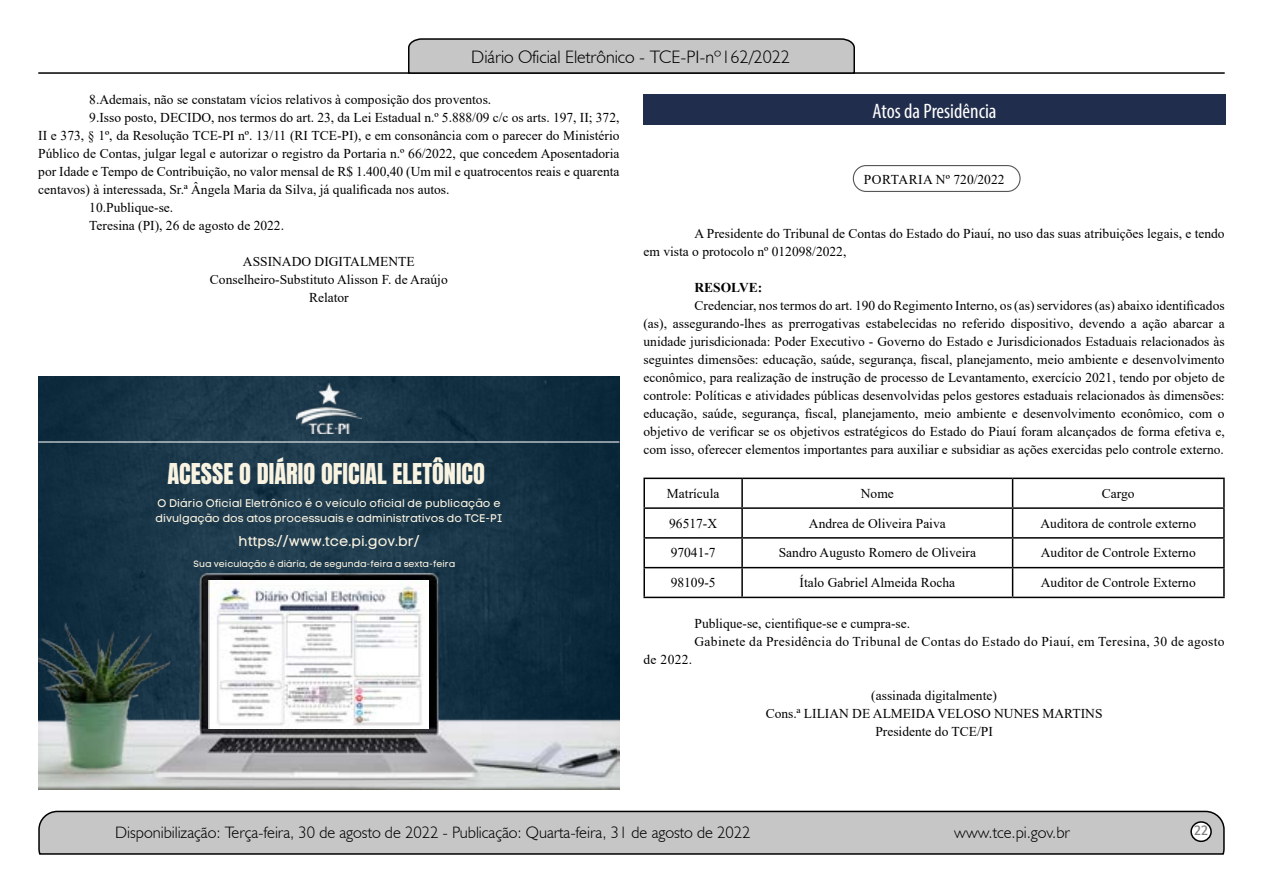
<style>
.page{position:relative;width:1263px;height:893px;background:#fff}
.page>*{position:absolute;margin:0;border:0;box-sizing:border-box;transform-origin:0 0}
.t1{font:24.45px "Anton";color:#f9f3e1}
.t2{font:condensed 21px "Myriad Pro";color:#fff}
.t3{font:300 18px "Humanist 521 BT";color:#000}
.t4{font:300 16.5px "Humanist 521 BT";color:#000}
.t5{font:15px "Estrangelo Edessa";color:#808080}
.t6{font:14.1px "Code Pro Normal LC";color:#f9f3e1}
.t7{font:13.5px/18px "Times New Roman";color:#000;text-align:center}
.t8{font:13.5px/18px "Times New Roman";letter-spacing:.025em;color:#000}
.t9{font:700 13.5px "Times New Roman";color:#000}
.t10{font:11.1px/15.3px "Code Pro Normal LC";color:#f9f3e1}
.t11{font:9.15px "Code Pro Normal LC";color:#f9f3e1}
</style>
<div class="page">
<svg style="left:38px;top:810px;width:1187px;height:45px"></svg>
<div style="left:1191px;top:822px;width:20px;height:19px;background:#fff;border-radius:50%"></div>
<div style="left:1190px;top:821px;width:22px;height:21px;border:2px solid #000;border-radius:50%"></div>
<hr style="left:38px;top:72px;width:1187px;height:2px;background:#000">
<svg style="left:407px;top:38px;width:449px;height:36px"></svg>
<div style="left:643px;top:94px;width:583px;height:31px;background:#212d4c"></div>
<img style="left:38px;top:376px;width:581px;height:197px">
<img style="left:38px;top:573px;width:581px;height:216px">
<img style="left:208px;top:580px;width:220px;height:148px">
<hr style="left:39px;top:441px;width:580px;height:1px;background:#fff">
<img style="left:296px;top:384px;width:66px;height:49px">
<hr style="left:643px;top:478px;width:99px;height:1px;background:#000">
<hr style="left:643px;top:479px;width:2px;height:28px;background:#000">
<hr style="left:742px;top:478px;width:270px;height:1px;background:#000">
<hr style="left:741px;top:479px;width:2px;height:28px;background:#000">
<hr style="left:1012px;top:478px;width:213px;height:1px;background:#000">
<hr style="left:1223px;top:479px;width:2px;height:28px;background:#000">
<hr style="left:643px;top:507px;width:99px;height:2px;background:#000">
<hr style="left:643px;top:509px;width:2px;height:28px;background:#000">
<hr style="left:742px;top:507px;width:270px;height:2px;background:#000">
<hr style="left:741px;top:509px;width:2px;height:28px;background:#000">
<hr style="left:1012px;top:507px;width:213px;height:2px;background:#000">
<hr style="left:1223px;top:509px;width:2px;height:28px;background:#000">
<hr style="left:643px;top:537px;width:99px;height:2px;background:#000">
<hr style="left:643px;top:539px;width:2px;height:28px;background:#000">
<hr style="left:742px;top:537px;width:270px;height:2px;background:#000">
<hr style="left:741px;top:539px;width:2px;height:28px;background:#000">
<hr style="left:1012px;top:537px;width:213px;height:2px;background:#000">
<hr style="left:1223px;top:539px;width:2px;height:28px;background:#000">
<hr style="left:643px;top:567px;width:99px;height:1px;background:#000">
<hr style="left:643px;top:568px;width:2px;height:29px;background:#000">
<hr style="left:742px;top:567px;width:270px;height:1px;background:#000">
<hr style="left:741px;top:568px;width:2px;height:29px;background:#000">
<hr style="left:1012px;top:567px;width:213px;height:1px;background:#000">
<svg style="left:1012px;top:479px;width:1px;height:118px"></svg>
<hr style="left:1223px;top:568px;width:2px;height:29px;background:#000">
<hr style="left:643px;top:597px;width:99px;height:1px;background:#000">
<hr style="left:742px;top:597px;width:270px;height:1px;background:#000">
<hr style="left:1012px;top:597px;width:213px;height:1px;background:#000">
<div style="left:853px;top:165px;width:167px;height:27px;border:1px solid #575756;border-radius:13px"></div>
<h3 class="t3" style="left:471px;top:46px;width:320px">Diário Oficial Eletrônico - TCE-PI-nº162/2022</h3>
<p class="t7" style="left:89px;top:90px;width:403px">8.Ademais, não se constatam vícios relativos à composição dos proventos.</p>
<p class="t7" style="left:89px;top:108px;width:532px">9.Isso posto, DECIDO, nos termos do art. 23, da Lei Estadual n.º 5.888/09 c/c os arts. 197, II; 372,</p>
<p class="t7" style="left:38px;top:126px;width:583px">II e 373, § 1º, da Resolução TCE-PI nº. 13/11 (RI TCE-PI), e em consonância com o parecer do Ministério</p>
<p class="t7" style="left:38px;top:144px;width:583px">Público de Contas, julgar legal e autorizar o registro da Portaria n.º 66/2022, que concedem Aposentadoria</p>
<p class="t7" style="left:38px;top:162px;width:583px">por Idade e Tempo de Contribuição, no valor mensal de R$ 1.400,40 (Um mil e quatrocentos reais e quarenta</p>
<p class="t7" style="left:38px;top:180px;width:413px">centavos) à interessada, Sr.ª Ângela Maria da Silva, já qualificada nos autos.</p>
<p class="t7" style="left:89px;top:198px;width:85px">10.Publique-se.</p>
<p class="t7" style="left:89px;top:216px;width:196px">Teresina (PI), 26 de agosto de 2022.</p>
<p class="t7" style="left:210px;top:252px;width:239px">ASSINADO DIGITALMENTE<br>Conselheiro-Substituto Alisson F. de Araújo<br>Relator</p>
<h2 class="t2" style="left:873px;top:98px;width:125px">Atos da Presidência</h2>
<p class="t7" style="left:864px;top:170px;width:142px">PORTARIA Nº 720/2022</p>
<p class="t7" style="left:643px;top:224px;width:583px;text-align:left;text-indent:51px">A Presidente do Tribunal de Contas do Estado do Piauí, no uso das suas atribuições legais, e tendo em vista o protocolo nº 012098/2022,</p>
<p class="t9" style="left:694px;top:277px;width:69px">RESOLVE:</p>
<p class="t7" style="left:643px;top:296px;width:583px;text-align:justify;text-indent:51px">Credenciar, nos termos do art. 190 do Regimento Interno, os (as) servidores (as) abaixo identificados (as), assegurando-lhes as prerrogativas estabelecidas no referido dispositivo, devendo a ação abarcar a unidade jurisdicionada: Poder Executivo - Governo do Estado e Jurisdicionados Estaduais relacionados às seguintes dimensões: educação, saúde, segurança, fiscal, planejamento, meio ambiente e desenvolvimento econômico, para realização de instrução de processo de Levantamento, exercício 2021, tendo por objeto de controle: Políticas e atividades públicas desenvolvidas pelos gestores estaduais relacionados às dimensões: educação, saúde, segurança, fiscal, planejamento, meio ambiente e desenvolvimento econômico, com o objetivo de verificar se os objetivos estratégicos do Estado do Piauí foram alcançados de forma efetiva e, com isso, oferecer elementos importantes para auxiliar e subsidiar as ações exercidas pelo controle externo.</p>
<p class="t7" style="left:667px;top:484px;width:54px">Matrícula</p>
<p class="t7" style="left:861px;top:484px;width:34px">Nome</p>
<p class="t7" style="left:1102px;top:484px;width:34px">Cargo</p>
<p class="t7" style="left:669px;top:514px;width:49px">96517-X</p>
<p class="t7" style="left:809px;top:514px;width:138px">Andrea de Oliveira Paiva</p>
<p class="t7" style="left:1040px;top:514px;width:157px">Auditora de controle externo</p>
<p class="t7" style="left:671px;top:543px;width:46px">97041-7</p>
<p class="t7" style="left:779px;top:543px;width:199px">Sandro Augusto Romero de Oliveira</p>
<p class="t7" style="left:1041px;top:543px;width:156px">Auditor de Controle Externo</p>
<p class="t7" style="left:671px;top:573px;width:46px">98109-5</p>
<p class="t7" style="left:799px;top:573px;width:157px">Ítalo Gabriel Almeida Rocha</p>
<p class="t7" style="left:1041px;top:573px;width:156px">Auditor de Controle Externo</p>
<p class="t8" style="left:694px;top:614px;width:532px">Publique-se, cientifique-se e cumpra-se.<br>Gabinete da Presidência do Tribunal de Contas do Estado do Piauí, em Teresina, 30 de agosto</p>
<p class="t7" style="left:643px;top:650px;width:50px">de 2022.</p>
<p class="t7" style="left:766px;top:686px;width:338px">(assinada digitalmente)<br>Cons.ª LILIAN DE ALMEIDA VELOSO NUNES MARTINS<br>Presidente do TCE/PI</p>
<h1 class="t1" style="left:167px;top:461px;width:319px">ACESSE O DIÁRIO OFICIAL ELETÔNICO</h1>
<p class="t10" style="left:156px;top:496px;width:349px">O Diário Oficial Eletrônico é o veículo oficial de publicação e divulgação dos atos processuais e administrativos do TCE-PI</p>
<p class="t11" style="left:194px;top:558px;width:263px">Sua veiculação é diária, de segunda-feira a sexta-feira</p>
<p class="t6" style="left:239px;top:533px;width:183px">https://www.tce.pi.gov.br/</p>
<p class="t4" style="left:115px;top:822px;width:637px">Disponibilização: Terça-feira, 30 de agosto de 2022 - Publicação: Quarta-feira, 31 de agosto de 2022</p>
<p class="t4" style="left:954px;top:822px;width:117px">www.tce.pi.gov.br</p>
<p class="t5" style="left:1194px;top:823px;width:16px">22</p>
</div>
